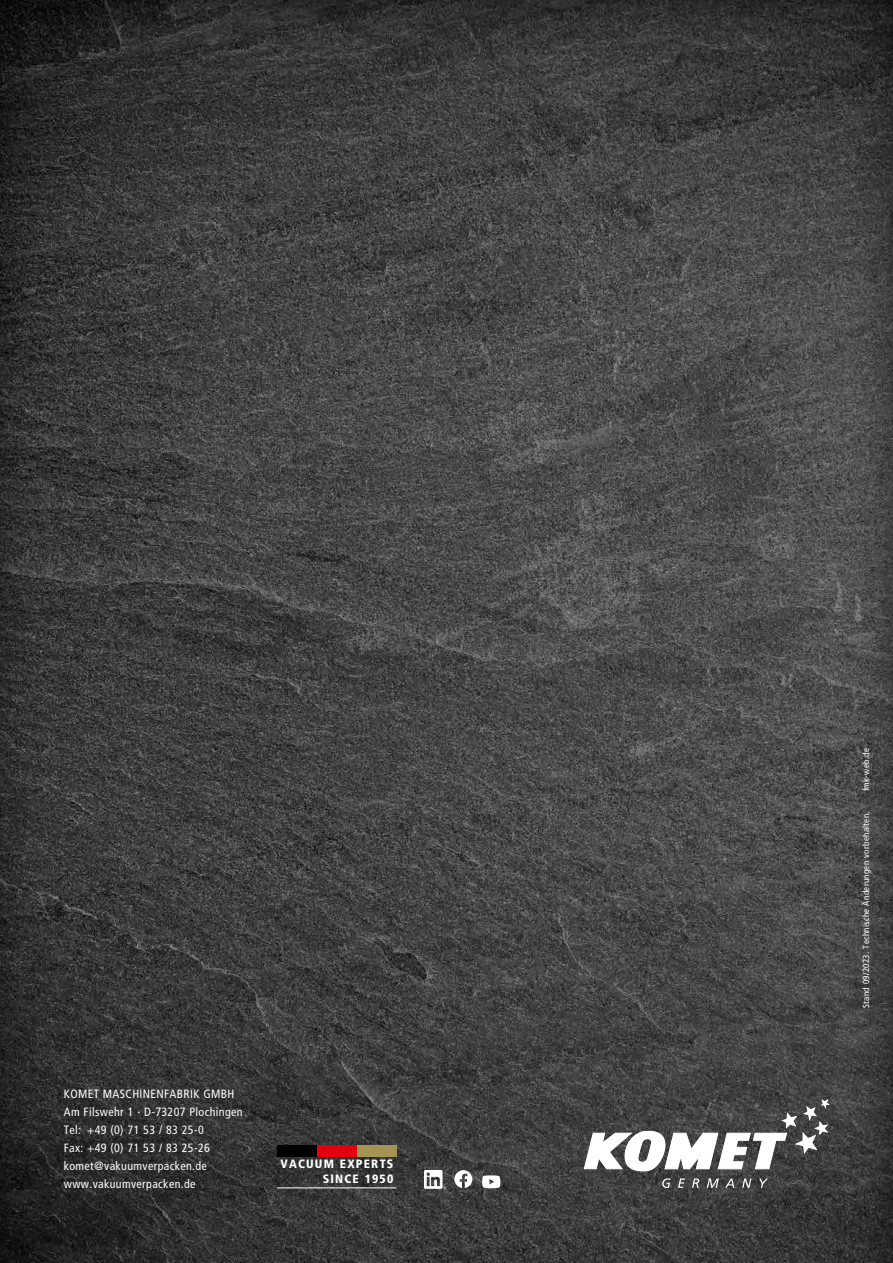
<style>
.page{position:relative;width:893px;height:1263px;background:#fff}
.page>*{position:absolute;margin:0;border:0;box-sizing:border-box;transform-origin:0 0}
.t1{font:condensed 12px/18px "Frutiger LT Pro";letter-spacing:.03em;color:#fff}
.t2{font:900 condensed 12px/15.3px "Frutiger LT Pro";letter-spacing:.1em;color:#fff;text-align:right}
.t3{font:condensed 9px "Frutiger LT Pro";letter-spacing:.035em;color:#fff}
</style>
<div class="page">
<img style="left:0;top:0;width:893px;height:1263px">
<svg style="left:454px;top:1170px;width:18px;height:18px"></svg>
<svg style="left:482px;top:1175px;width:18px;height:13px"></svg>
<img style="left:424px;top:1170px;width:21px;height:18px">
<svg style="left:584px;top:1099px;width:245px;height:73px"></svg>
<svg style="left:662px;top:1178px;width:9px;height:10px"></svg>
<svg style="left:678px;top:1178px;width:7px;height:10px"></svg>
<svg style="left:692px;top:1178px;width:7px;height:10px"></svg>
<svg style="left:707px;top:1178px;width:12px;height:10px"></svg>
<svg style="left:725px;top:1178px;width:9px;height:10px"></svg>
<svg style="left:742px;top:1178px;width:9px;height:10px"></svg>
<svg style="left:759px;top:1178px;width:9px;height:10px"></svg>
<hr style="left:277px;top:1187px;width:119px;height:1px;background:#fff">
<div style="left:277px;top:1145px;width:40px;height:11px;background:#000"></div>
<div style="left:317px;top:1145px;width:40px;height:11px;background:#e3000f"></div>
<div style="left:357px;top:1145px;width:39px;height:11px;background:#a59354"></div>
<p class="t1" style="left:64px;top:1085px;width:180px">KOMET MASCHINENFABRIK GMBH<br>Am Filswehr 1 · D-73207 Plochingen<br>Tel: +49 (0) 71 53 / 83 25-0<br>Fax: +49 (0) 71 53 / 83 25-26 komet@vakuumverpacken.de www.vakuumverpacken.de</p>
<p class="t2" style="left:280px;top:1156px;width:114px">VACUUM EXPERTS<br>SINCE 1950</p>
<p class="t3" style="left:861px;top:791px;width:45px;rotate:-90deg">fmk-web.de</p>
<p class="t3" style="left:861px;top:1008px;width:198px;rotate:-90deg">Stand 09/2023. Technische Änderungen vorbehalten.</p>
</div>
